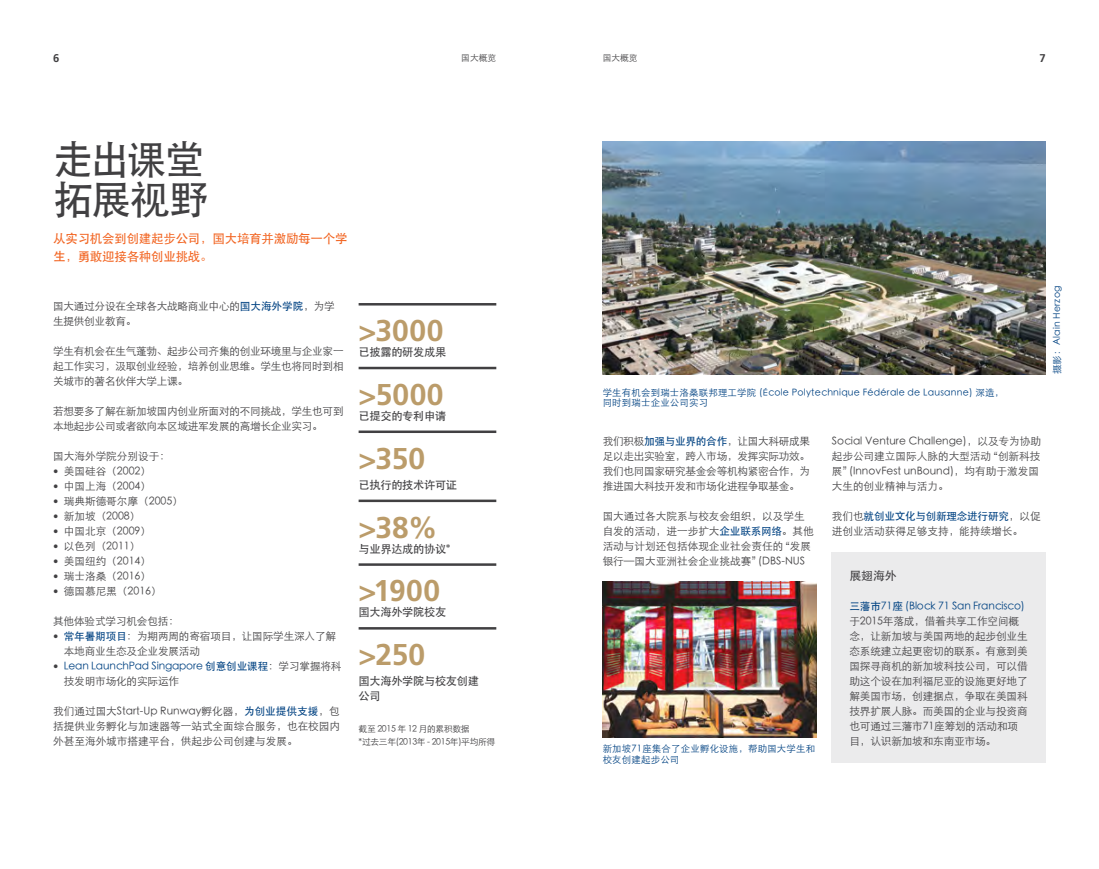
<style>
.page{position:relative;width:1099px;height:869px;background:#fff}
.page>*{position:absolute;margin:0;border:0;box-sizing:border-box;transform-origin:0 0}
.t1{font:40px/40px "ST Heiti";letter-spacing:-.06em;color:#414042}
.t2{font:700 30px "Frutiger LT Std";letter-spacing:.005em;color:#bb9c6a}
.t3{font:12.5px/17.5px "ST Heiti";letter-spacing:-.02em;color:#f26522}
.t4{font:11.88px "ST Heiti";color:#414042}
.t5{font:11.25px/15px "ST Heiti";letter-spacing:-.03em;color:#414042}
.t6{font:700 11.25px "Frutiger LT Std";color:#414042}
.t7{font:10.62px/15px "ST Xihei";letter-spacing:-.015em;color:#414042}
.t8{font:10.62px "ST Heiti";letter-spacing:-.015em;color:#004282}
.t9{font:9.38px/10.6px "ST Xihei";letter-spacing:.025em;color:#004282}
.t10{font:8.75px/12.5px "ST Xihei";letter-spacing:-.035em;color:#414042}
.s1{font-family:"ST Heiti";color:#004282}
.s2{font-family:"Frutiger LT Std";font-weight:300}
.s3{font-family:"Frutiger LT Std";font-weight:300;color:#414042}
.s4{font-family:"ST Xihei";color:#414042}
</style>
<div class="page">
<div style="left:831px;top:552px;width:214px;height:210px;background:#ebebec"></div>
<img style="left:602px;top:142px;width:443px;height:232px">
<img style="left:602px;top:581px;width:214px;height:156px">
<hr style="left:358px;top:303px;width:138px;height:2px;background:#414042">
<hr style="left:358px;top:366px;width:138px;height:3px;background:#414042">
<hr style="left:358px;top:430px;width:138px;height:3px;background:#414042">
<hr style="left:358px;top:499px;width:138px;height:3px;background:#414042">
<hr style="left:358px;top:626px;width:138px;height:3px;background:#414042">
<hr style="left:358px;top:563px;width:138px;height:2px;background:#414042">
<p class="t6" style="left:53px;top:51px;width:8px">6</p>
<p class="t10" style="left:461px;top:52px;width:36px">国大概览</p>
<p class="t10" style="left:602px;top:52px;width:36px">国大概览</p>
<p class="t6" style="left:1039px;top:51px;width:8px">7</p>
<h1 class="t1" style="left:53px;top:139px;width:157px">走出课堂拓展视野</h1>
<p class="t3" style="left:53px;top:230px;width:296px">从实习机会到创建起步公司，国大培育并激励每一个学生，勇敢迎接各种创业挑战。</p>
<p class="t7" style="left:53px;top:298px;width:283px">国大通过分设在全球各大战略商业中心的<span class="s1">国大海外学院</span>，为学生提供创业教育。</p>
<p class="t7" style="left:53px;top:343px;width:292px;text-align:justify">学生有机会在生气蓬勃、起步公司齐集的创业环境里与企业家一起工作实习，汲取创业经验，培养创业思维。学生也将同时到相关城市的著名伙伴大学上课。</p>
<p class="t7" style="left:53px;top:403px;width:292px">若想要多了解在新加坡国内创业所面对的不同挑战，学生也可到本地起步公司或者欲向本区域进军发展的高增长企业实习。</p>
<p class="t7" style="left:53px;top:448px;width:118px">国大海外学院分别设于：</p>
<p class="t7" style="left:53px;top:463px;width:99px"><span class="s2">•</span> 美国硅谷（2002）</p>
<p class="t7" style="left:53px;top:478px;width:99px"><span class="s2">•</span> 中国上海（2004）</p>
<p class="t7" style="left:53px;top:493px;width:131px"><span class="s2">•</span> 瑞典斯德哥尔摩（2005）</p>
<p class="t7" style="left:53px;top:508px;width:89px"><span class="s2">•</span> 新加坡（2008）</p>
<p class="t7" style="left:53px;top:523px;width:99px"><span class="s2">•</span> 中国北京（2009）</p>
<p class="t7" style="left:53px;top:538px;width:89px"><span class="s2">•</span> 以色列（2011）</p>
<p class="t7" style="left:53px;top:553px;width:99px"><span class="s2">•</span> 美国纽约（2014）</p>
<p class="t7" style="left:53px;top:568px;width:99px"><span class="s2">•</span> 瑞士洛桑（2016）</p>
<p class="t7" style="left:53px;top:583px;width:110px"><span class="s2">•</span> 德国慕尼黑（2016）</p>
<p class="t7" style="left:53px;top:613px;width:127px">其他体验式学习机会包括：</p>
<p class="t7" style="left:64px;top:628px;width:274px;text-indent:-11px"><span class="s2">•</span> <span class="s1">常年暑期项目</span>：为期两周的寄宿项目，让国际学生深入了解本地商业生态及企业发展活动</p>
<p class="t8" style="left:53px;top:661px;width:290px"><span class="s3">•</span> Lean LaunchPad Singapore 创意创业课程<span class="s4">：学习掌握将科</span></p>
<p class="t7" style="left:64px;top:673px;width:117px">技发明市场化的实际运作</p>
<p class="t7" style="left:53px;top:703px;width:288px;text-align:justify">我们通过国大Start-Up Runway孵化器，<span class="s1">为创业提供支援</span>，包括提供业务孵化与加速器等一站式全面综合服务，也在校园内外甚至海外城市搭建平台，供起步公司创建与发展。</p>
<h2 class="t2" style="left:358px;top:313px;width:86px">&gt;3000</h2>
<p class="t5" style="left:358px;top:344px;width:89px">已披露的研发成果</p>
<h2 class="t2" style="left:358px;top:376px;width:86px">&gt;5000</h2>
<p class="t5" style="left:358px;top:408px;width:89px">已提交的专利申请</p>
<h2 class="t2" style="left:358px;top:440px;width:68px">&gt;350</h2>
<p class="t5" style="left:358px;top:477px;width:100px">已执行的技术许可证</p>
<h2 class="t2" style="left:358px;top:509px;width:81px">&gt;38%</h2>
<p class="t5" style="left:358px;top:540px;width:94px">与业界达成的协议*</p>
<h2 class="t2" style="left:358px;top:573px;width:83px">&gt;1900</h2>
<p class="t5" style="left:358px;top:604px;width:89px">国大海外学院校友</p>
<h2 class="t2" style="left:358px;top:636px;width:68px">&gt;250</h2>
<p class="t5" style="left:358px;top:673px;width:122px">国大海外学院与校友创建公司</p>
<p class="t10" style="left:358px;top:722px;width:138px">截至 2015 年 12 月的累积数据<br>*过去三年(2013年 - 2015年)平均所得</p>
<p class="t9" style="left:602px;top:387px;width:403px">学生有机会到瑞士洛桑联邦理工学院 (École Polytechnique Fédérale de Lausanne) 深造，同时到瑞士企业公司实习</p>
<p class="t7" style="left:602px;top:433px;width:209px;text-align:justify">我们积极<span class="s1">加强与业界的合作</span>，让国大科研成果足以走出实验室，跨入市场，发挥实际功效。我们也同国家研究基金会等机构紧密合作，为推进国大科技开发和市场化进程争取基金。</p>
<p class="t7" style="left:602px;top:508px;width:212px">国大通过各大院系与校友会组织，以及学生自发的活动，进一步扩大<span class="s1">企业联系网络</span>。其他活动与计划还包括体现企业社会责任的“发展银行—国大亚洲社会企业挑战赛”(DBS-NUS</p>
<p class="t9" style="left:602px;top:743px;width:214px">新加坡71座集合了企业孵化设施，帮助国大学生和校友创建起步公司</p>
<p class="t7" style="left:831px;top:433px;width:211px">Social Venture Challenge)，以及专为协助起步公司建立国际人脉的大型活动“创新科技展”(InnovFest unBound)，均有助于激发国大生的创业精神与活力。</p>
<p class="t8" style="left:831px;top:510px;width:210px"><span class="s4">我们也</span>就创业文化与创新理念进行研究<span class="s4">，以促</span></p>
<p class="t7" style="left:831px;top:523px;width:193px">进创业活动获得足够支持，能持续增长。</p>
<p class="t4" style="left:849px;top:569px;width:49px">展翅海外</p>
<p class="t8" style="left:849px;top:600px;width:177px">三藩市71座 (Block 71 San Francisco)</p>
<p class="t7" style="left:849px;top:613px;width:180px">于2015年落成，借着共享工作空间概念，让新加坡与美国两地的起步创业生态系统建立起更密切的联系。有意到美国探寻商机的新加坡科技公司，可以借助这个设在加利福尼亚的设施更好地了解美国市场，创建据点，争取在美国科技界扩展人脉。而美国的企业与投资商也可通过三藩市71座筹划的活动和项目，认识新加坡和东南亚市场。</p>
<p class="t9" style="left:1051px;top:374px;width:90px;rotate:-90deg">摄影：Alain Herzog</p>
</div>
